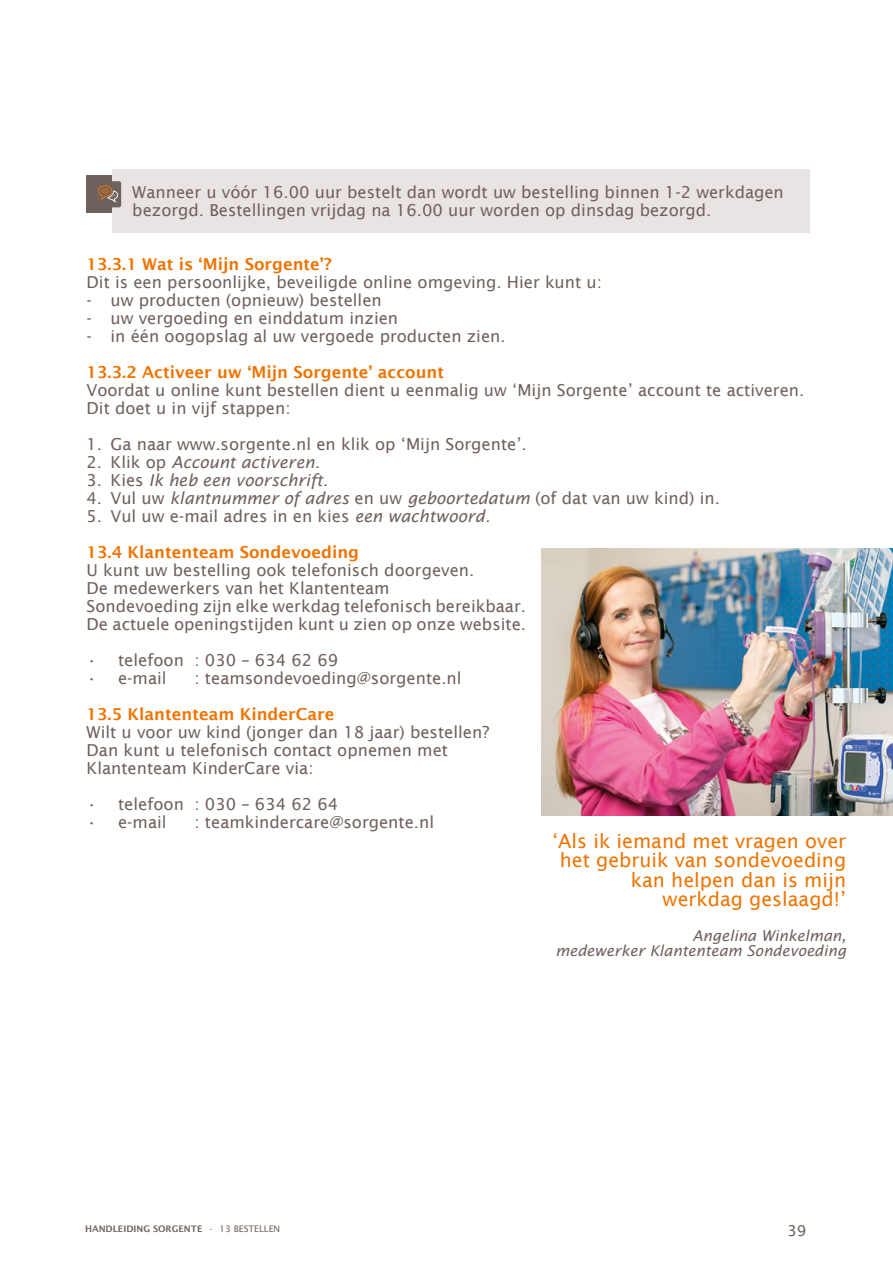
<style>
.page{position:relative;width:893px;height:1263px;background:#fff}
.page>*{position:absolute;margin:0;border:0;box-sizing:border-box;transform-origin:0 0}
.t1{font:19.5px/19.5px "Lucida Sans";color:#ee7402;text-align:right}
.t2{font:16.5px/18px "Lucida Sans";color:#6f615c}
.t3{font:600 16.5px/36px "Lucida Sans";color:#ee7402}
.t4{font:italic 16.5px "Lucida Sans";color:#6f615c}
.t5{font:italic 15px/15px "Lucida Sans";color:#6f615c;text-align:right}
.t6{font:15px "Lucida Sans";color:#6f615c}
.t7{font:600 9px "Lucida Sans";color:#6f615c}
.s1{font-style:normal}
.s2{font-weight:400;color:#6f615c}
.s3{font-weight:400;font-style:italic;color:#6f615c}
.s4{font-weight:400}
</style>
<div class="page">
<div style="left:112px;top:169px;width:697px;height:64px;background:#e9e4e3"></div>
<div style="left:87px;top:176px;width:25px;height:37px;background:#6f615c"></div>
<div style="left:95px;top:181px;width:26px;height:26px;background:#6f615c;border-radius:2px"></div>
<svg style="left:98px;top:185px;width:20px;height:18px"></svg>
<img style="left:542px;top:549px;width:351px;height:266px">
<p class="t2" style="left:132px;top:183px;width:653px">Wanneer u vóór 16.00 uur bestelt dan wordt uw bestelling binnen 1-2 werkdagen bezorgd. Bestellingen vrijdag na 16.00 uur worden op dinsdag bezorgd.</p>
<p class="t3" style="left:87px;top:246px;width:247px">13.3.1 Wat is ‘Mijn Sorgente’?</p>
<p class="t2" style="left:87px;top:273px;width:517px">Dit is een persoonlijke, beveiligde online omgeving. Hier kunt u:</p>
<p class="t2" style="left:87px;top:291px;width:297px">- uw producten (opnieuw) bestellen</p>
<p class="t2" style="left:87px;top:309px;width:313px">- uw vergoeding en einddatum inzien</p>
<p class="t2" style="left:87px;top:327px;width:421px">- in één oogopslag al uw vergoede producten zien.</p>
<p class="t3" style="left:87px;top:354px;width:359px">13.3.2 Activeer uw ‘Mijn Sorgente’ account</p>
<p class="t2" style="left:87px;top:381px;width:719px">Voordat u online kunt bestellen dient u eenmalig uw ‘Mijn Sorgente’ account te activeren.<br>Dit doet u in vijf stappen:</p>
<p class="t2" style="left:87px;top:435px;width:442px">1. Ga naar www.sorgente.nl en klik op ‘Mijn Sorgente’.</p>
<p class="t4" style="left:87px;top:453px;width:235px"><span class="s1">2. Klik op</span> Account activeren.</p>
<p class="t4" style="left:87px;top:471px;width:243px"><span class="s1">3. Kies</span> Ik heb een voorschrift.</p>
<p class="t4" style="left:87px;top:489px;width:635px"><span class="s1">4. Vul uw</span> klantnummer of adres <span class="s1">en uw</span> geboortedatum <span class="s1">(of dat van uw kind) in.</span></p>
<p class="t3" style="left:87px;top:498px;width:405px"><span class="s2">5. Vul uw e-mail adres in en kies</span> <span class="s3">een wachtwoord.<br></span>13.4 Klantenteam Sondevoeding</p>
<p class="t2" style="left:87px;top:561px;width:441px">U kunt uw bestelling ook telefonisch doorgeven.<br>De medewerkers van het Klantenteam<br>Sondevoeding zijn elke werkdag telefonisch bereikbaar.<br>De actuele openingstijden kunt u zien op onze website.</p>
<p class="t2" style="left:87px;top:651px;width:253px">• telefoon : 030 – 634 62 69</p>
<p class="t2" style="left:87px;top:669px;width:82px">• e-mail</p>
<p class="t2" style="left:195px;top:669px;width:269px">: teamsondevoeding@sorgente.nl</p>
<p class="t3" style="left:87px;top:696px;width:249px">13.5 Klantenteam KinderCare</p>
<p class="t2" style="left:87px;top:723px;width:404px">Wilt u voor uw kind (jonger dan 18 jaar) bestellen?<br>Dan kunt u telefonisch contact opnemen met<br>Klantenteam KinderCare via:</p>
<p class="t2" style="left:87px;top:795px;width:253px">• telefoon : 030 – 634 62 64</p>
<p class="t2" style="left:87px;top:813px;width:82px">• e-mail</p>
<p class="t2" style="left:195px;top:813px;width:241px">: teamkindercare@sorgente.nl</p>
<p class="t1" style="left:552px;top:831px;width:296px">‘Als ik iemand met vragen over het gebruik van sondevoeding kan helpen dan is mijn werkdag geslaagd!’</p>
<p class="t5" style="left:555px;top:928px;width:292px">Angelina Winkelman,<br>medewerker Klantenteam Sondevoeding</p>
<p class="t7" style="left:85px;top:1223px;width:197px">HANDLEIDING SORGENTE <span class="s4">• 13 BESTELLEN</span></p>
<p class="t6" style="left:787px;top:1222px;width:20px">39</p>
</div>
